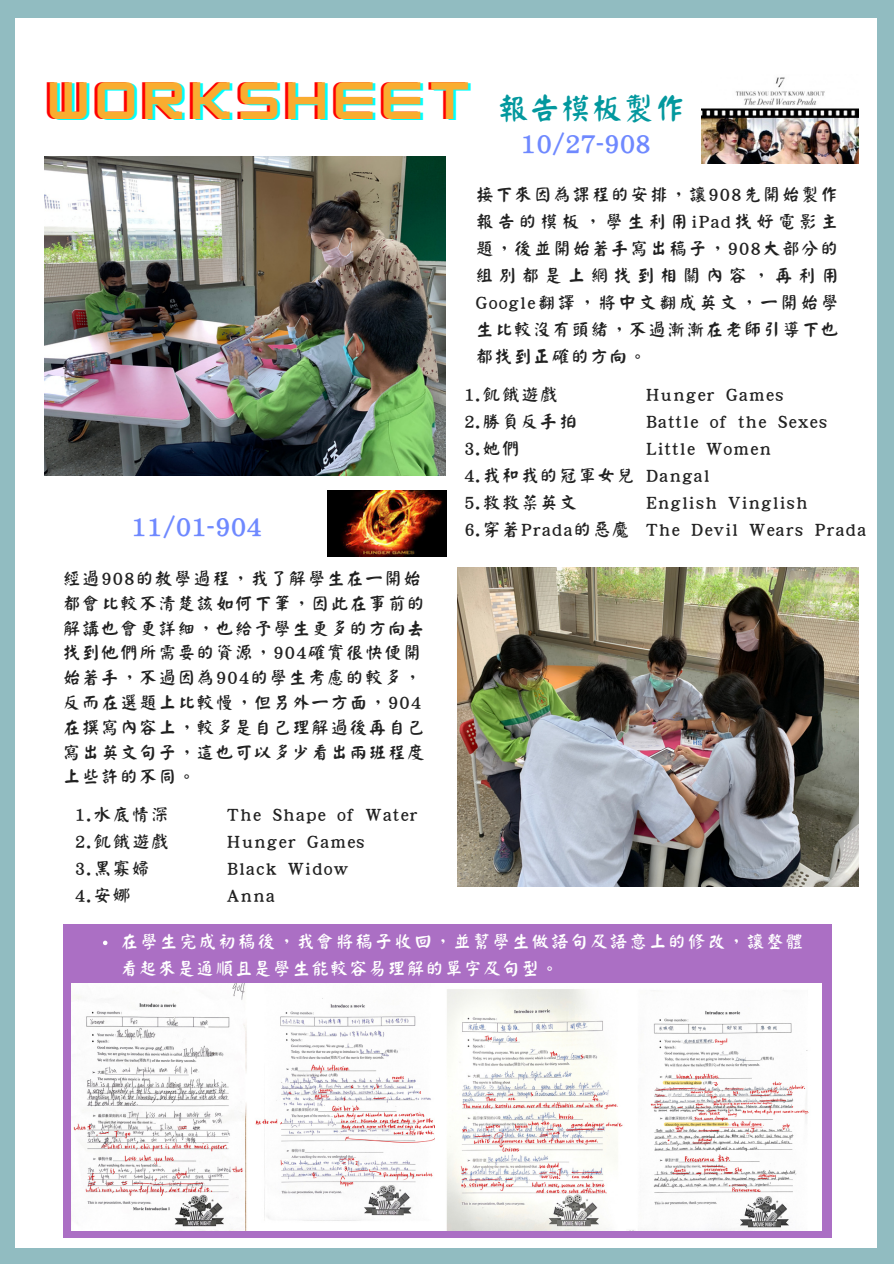
<style>
.page{position:relative;width:894px;height:1264px;background:#fff}
.page>*{position:absolute;margin:0;border:0;box-sizing:border-box;transform-origin:0 0}
.t1{font:700 45.9px "HK Modular";letter-spacing:-.76em;color:#f00}
.t2{font:31.5px "Han Wang Yan Kai";color:#03989e}
.t3{font:27px "Han Wang Yan Kai";color:#6f89ff}
.t4{font:18px/24.8px "Han Wang Yan Kai";letter-spacing:.06em;color:#222;text-align:justify}
.t5{font:18px/27px "Han Wang Yan Kai";letter-spacing:.085em;color:#fff}
.s1{color:#0ff}
</style>
<div class="page">
<div style="left:0;top:0;width:893px;height:1263px;background:#91bcc1"></div>
<div style="left:16px;top:18px;width:860px;height:1229px;background:#fff"></div>
<img style="left:457px;top:568px;width:401px;height:318px">
<img style="left:45px;top:156px;width:401px;height:319px">
<div style="left:63px;top:924px;width:768px;height:313px;background:#ab6fc4"></div>
<img style="left:71px;top:983px;width:364px;height:247px">
<img style="left:435px;top:983px;width:191px;height:247px">
<img style="left:626px;top:983px;width:194px;height:247px">
<img style="left:328px;top:490px;width:118px;height:67px">
<img style="left:701px;top:77px;width:157px;height:86px">
<svg style="left:103px;top:940px;width:4px;height:5px"></svg>
<p class="t1" style="left:45px;top:73px;width:429px">W<span class="s1">W</span> O<span class="s1">O</span> R<span class="s1">R</span> K<span class="s1">K</span> S<span class="s1">S</span> H<span class="s1">H</span> E<span class="s1">E</span> E<span class="s1">E</span> T<span class="s1">T</span></p>
<p class="t2" style="left:497px;top:93px;width:191px">報告模板製作</p>
<p class="t3" style="left:520px;top:130px;width:132px">10/27-908</p>
<p class="t4" style="left:475px;top:181px;width:365px;line-height:27px">接下來因為課程的安排，讓908先開始製作報告的模板，學生利用iPad找好電影主題，後並開始著手寫出稿子，908大部分的組別都是上網找到相關內容，再利用Google翻譯，將中文翻成英文，一開始學生比較沒有頭緒，不過漸漸在老師引導下也都找到正確的方向。</p>
<p class="t4" style="left:464px;top:382px;width:95px">1.飢餓遊戲</p>
<p class="t4" style="left:464px;top:409px;width:114px">2.勝負反手拍</p>
<p class="t4" style="left:464px;top:436px;width:57px">3.她們</p>
<p class="t4" style="left:464px;top:463px;width:172px">4.我和我的冠軍女兒</p>
<p class="t4" style="left:464px;top:490px;width:114px">5.救救菜英文</p>
<p class="t4" style="left:464px;top:517px;width:167px">6.穿著Prada的惡魔</p>
<p class="t4" style="left:645px;top:382px;width:139px">Hunger Games</p>
<p class="t4" style="left:645px;top:409px;width:183px">Battle of the Sexes</p>
<p class="t4" style="left:645px;top:436px;width:127px">Little Women</p>
<p class="t4" style="left:645px;top:463px;width:65px">Dangal</p>
<p class="t4" style="left:645px;top:490px;width:163px">English Vinglish</p>
<p class="t3" style="left:131px;top:513px;width:132px">11/01-904</p>
<p class="t4" style="left:645px;top:517px;width:222px">The Devil Wears Prada</p>
<p class="t4" style="left:63px;top:566px;width:363px;text-align:left">經過908的教學過程，我了解學生在一開始都會比較不清楚該如何下筆，因此在事前的解講也會更詳細，也給予學生更多的方向去找到他們所需要的資源，904確實很快便開始著手，不過因為904的學生考慮的較多，反而在選題上比較慢，但另外一方面，904在撰寫內容上，較多是自己理解過後再自己寫出英文句子，這也可以多少看出兩班程度上些許的不同。</p>
<p class="t4" style="left:75px;top:802px;width:95px">1.水底情深</p>
<p class="t4" style="left:75px;top:829px;width:95px">2.飢餓遊戲</p>
<p class="t4" style="left:75px;top:856px;width:76px">3.黑寡婦</p>
<p class="t4" style="left:75px;top:883px;width:57px">4.安娜</p>
<p class="t4" style="left:227px;top:802px;width:192px">The Shape of Water</p>
<p class="t4" style="left:227px;top:829px;width:139px">Hunger Games</p>
<p class="t4" style="left:227px;top:856px;width:123px">Black Widow</p>
<p class="t4" style="left:227px;top:883px;width:49px">Anna</p>
<p class="t5" style="left:120px;top:928px;width:685px">在學生完成初稿後，我會將稿子收回，並幫學生做語句及語意上的修改，讓整體看起來是通順且是學生能較容易理解的單字及句型。</p>
</div>
